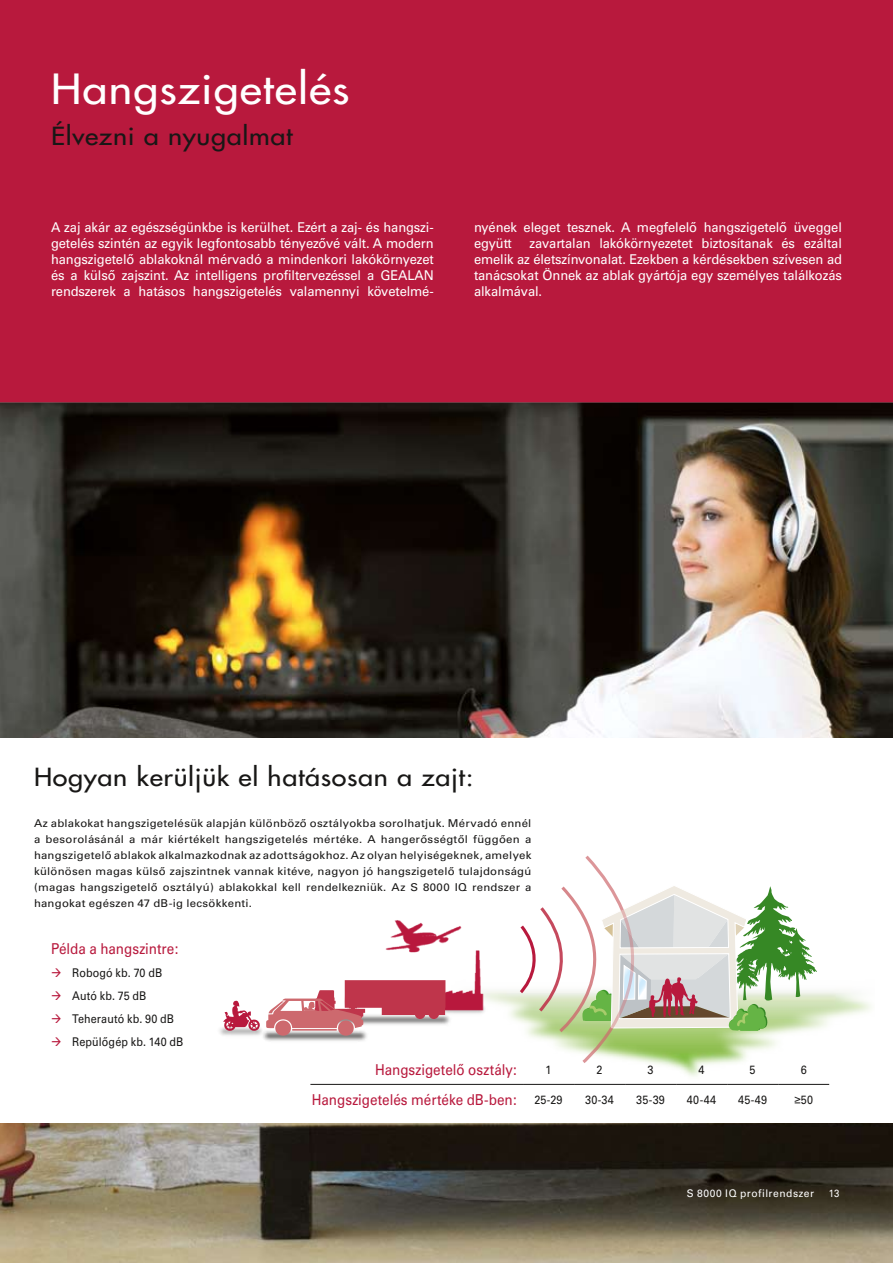
<style>
.page{position:relative;width:893px;height:1263px;background:#b8193d}
.page>*{position:absolute;margin:0;border:0;box-sizing:border-box;transform-origin:0 0}
.t1{font:500 40.5px "Futura CE";letter-spacing:.025em;color:#fff;scale:1.11 1}
.t2{font:500 24.3px "Futura CE";letter-spacing:.025em;color:#181716;scale:1.11 1}
.t3{font:500 15px "Univers CE";color:#b8193d;scale:.9 1}
.t4{font:500 13.5px/16px "Univers CE";letter-spacing:-.01em;color:#fff;text-align:justify;scale:.96 1}
.t5{font:500 12px "Univers CE";letter-spacing:.01em;color:#181716;scale:.9 1}
.t6{font:500 10.8px/16px "Univers CE";letter-spacing:.02em;color:#181716;text-align:justify;scale:1.06 1}
.t7{font:500 10.5px "Univers CE";letter-spacing:.05em;color:#fff}
.t8{font:500 10.5px "Univers CE";letter-spacing:.05em;color:#fff;scale:.9 1}
.s1{color:#b8193d}
.s2{font-size:12px;color:#181716}
</style>
<div class="page">
<img style="left:0;top:403px;width:893px;height:860px">
<div style="left:0;top:738px;width:893px;height:385px;background:#fff"></div>
<img style="left:300px;top:1036px;width:67px;height:5px">
<img style="left:219px;top:1027px;width:81px;height:14px">
<img style="left:415px;top:991px;width:456px;height:94px">
<img style="left:389px;top:920px;width:128px;height:129px">
<svg style="left:223px;top:1000px;width:37px;height:31px"></svg>
<svg style="left:266px;top:980px;width:179px;height:56px"></svg>
<svg style="left:517px;top:855px;width:301px;height:208px"></svg>
<hr style="left:310px;top:1084px;width:213px;height:1px;background:#181716">
<hr style="left:523px;top:1084px;width:51px;height:1px;background:#181716">
<hr style="left:574px;top:1084px;width:51px;height:1px;background:#181716">
<hr style="left:625px;top:1084px;width:51px;height:1px;background:#181716">
<hr style="left:676px;top:1084px;width:51px;height:1px;background:#181716">
<hr style="left:727px;top:1084px;width:51px;height:1px;background:#181716">
<hr style="left:778px;top:1084px;width:51px;height:1px;background:#181716">
<h1 class="t1" style="left:51px;top:60px;width:270px">Hangszigetelés</h1>
<h2 class="t2" style="left:51px;top:119px;width:219px">Élvezni a nyugalmat</h2>
<p class="t4" style="left:51px;top:220px;width:400px">A zaj akár az egészségünkbe is kerülhet. Ezért a zaj- és hangszi&shy;getelés szintén az egyik legfontosabb tényezővé vált. A modern hangszigetelő ablakoknál mérvadó a mindenkori lakókörnyezet és a külső zajszint. Az intelligens profiltervezéssel a GEALAN rendszerek a hatásos hangszigetelés valamennyi követelmé-</p>
<p class="t4" style="left:474px;top:220px;width:385px">nyének eleget tesznek. A megfelelő hangszigetelő üveggel együtt</p>
<p class="t4" style="left:474px;top:236px;width:385px;text-indent:55px">zavartalan lakókörnyezetet biztosítanak és ezáltal emelik az életszínvonalat. Ezekben a kérdésekben szívesen ad tanácsokat Önnek az ablak gyártója egy személyes találkozás alkalmával.</p>
<h2 class="t2" style="left:34px;top:760px;width:397px">Hogyan kerüljük el hatásosan a zajt:</h2>
<p class="t6" style="left:34px;top:815px;width:471px">Az ablakokat hangszigetelésük alapján különböző osztályokba sorolhatjuk. Mérvadó ennél a besorolásánál a már kiértékelt hangszigetelés mértéke. A hangerősségtől függően a hangszigetelő ablakok alkalmazkodnak az adottságokhoz. Az olyan helyiségeknek, amelyek különösen magas külső zajszintnek vannak kitéve, nagyon jó hangszigetelő tulajdonságú (magas hangszigetelő osztályú) ablakokkal kell rendelkezniük. Az S 8000 IQ rendszer a hangokat egészen 47 dB-ig lecsökkenti.</p>
<p class="t3" style="left:51px;top:940px;width:143px">Példa a hangszintre:</p>
<p class="t5" style="left:51px;top:966px;width:125px"><span class="s1">→</span> Robogó kb. 70 dB</p>
<p class="t5" style="left:51px;top:989px;width:108px"><span class="s1">→</span> Autó kb. 75 dB</p>
<p class="t5" style="left:51px;top:1012px;width:138px"><span class="s1">→</span> Teherautó kb. 90 dB</p>
<p class="t5" style="left:51px;top:1034px;width:149px"><span class="s1">→</span> Repülőgép kb. 140 dB</p>
<p class="t3" style="left:375px;top:1061px;width:159px">Hangszigetelő osztály:</p>
<p class="t5" style="left:546px;top:1063px;width:8px">1</p>
<p class="t5" style="left:597px;top:1063px;width:8px">2</p>
<p class="t5" style="left:648px;top:1063px;width:8px">3</p>
<p class="t5" style="left:699px;top:1063px;width:8px">4</p>
<p class="t5" style="left:750px;top:1063px;width:8px">5</p>
<p class="t5" style="left:801px;top:1063px;width:8px">6</p>
<p class="t3" style="left:312px;top:1091px;width:280px">Hangszigetelés mértéke dB-ben: <span class="s2">25-29</span></p>
<p class="t5" style="left:585px;top:1092px;width:33px">30-34</p>
<p class="t5" style="left:636px;top:1092px;width:33px">35-39</p>
<p class="t5" style="left:687px;top:1092px;width:34px">40-44</p>
<p class="t5" style="left:738px;top:1092px;width:34px">45-49</p>
<p class="t5" style="left:794px;top:1092px;width:22px">≥50</p>
<p class="t7" style="left:687px;top:1187px;width:129px">S 8000 IQ profilrendszer</p>
<p class="t8" style="left:829px;top:1187px;width:13px">13</p>
</div>
